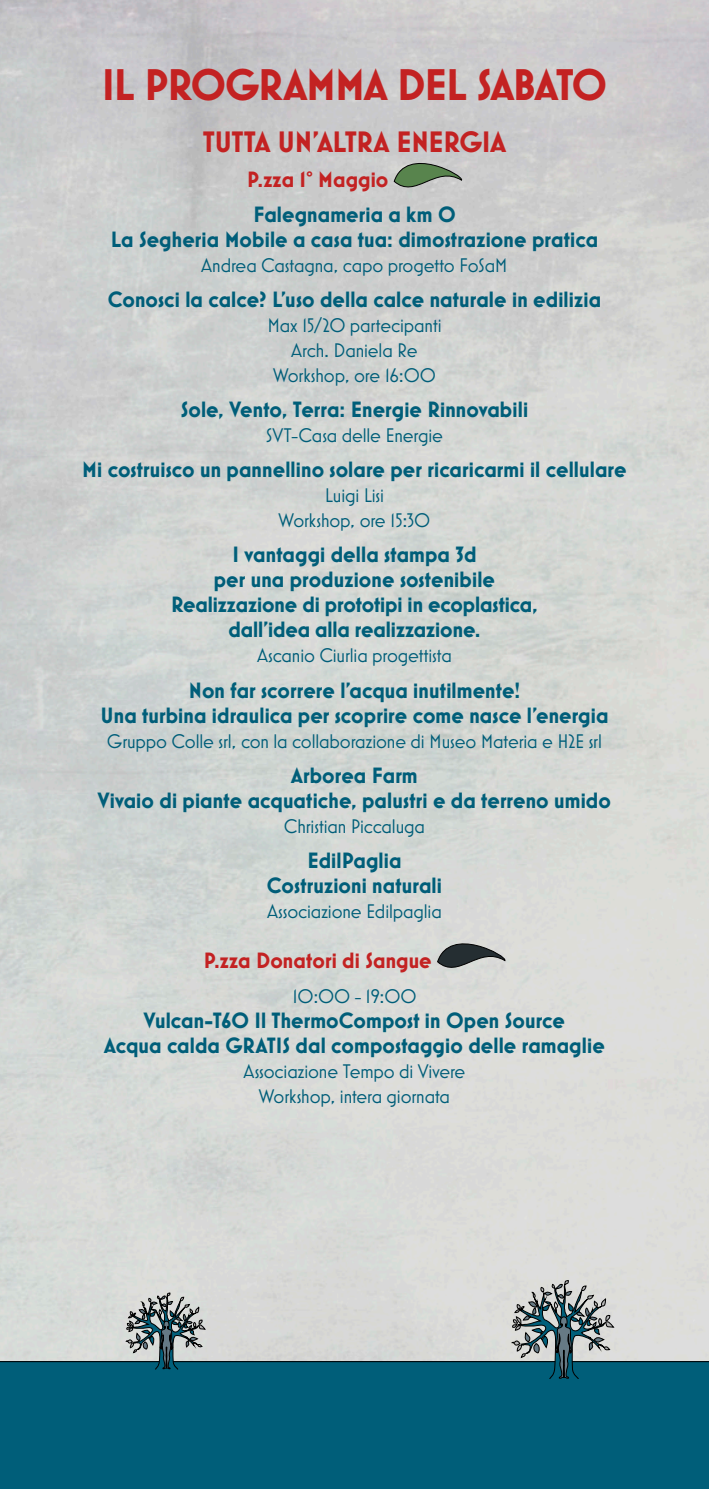
<style>
.page{position:relative;width:709px;height:1489px;background:#fff}
.page>*{position:absolute;margin:0;border:0;box-sizing:border-box;transform-origin:0 0}
.t1{font:700 45px "Mostra Nuova";letter-spacing:-.025em;color:#c32222}
.t2{font:700 30px "Mostra Nuova";letter-spacing:-.015em;color:#c32222}
.t3{font:700 22.5px/25px "Mostra Nuova";letter-spacing:.005em;color:#005e79;text-align:center}
.t4{font:700 22.5px "Mostra Nuova";letter-spacing:.005em;color:#c32222}
.t5{font:20px/25px "Mostra Nuova";letter-spacing:-.01em;color:#005e79;text-align:center}
</style>
<div class="page">
<img style="left:0;top:0;width:709px;height:1360px">
<div style="left:0;top:1361px;width:709px;height:127px;background:#005e79"></div>
<hr style="left:0;top:1360px;width:709px;height:1px;background:#000">
<svg style="left:393px;top:144px;width:71px;height:56px;background:#abb4aa"></svg>
<svg style="left:437px;top:924px;width:71px;height:56px;background:#acafae"></svg>
<svg style="left:126px;top:1292px;width:79px;height:76px;background:#839194"></svg>
<svg style="left:512px;top:1280px;width:101px;height:98px;background:#7b9196"></svg>
<h1 class="t1" style="left:102px;top:58px;width:507px">IL PROGRAMMA DEL SABATO</h1>
<h2 class="t2" style="left:203px;top:124px;width:304px">TUTTA UN’ALTRA ENERGIA</h2>
<p class="t4" style="left:247px;top:166px;width:143px">P.zza 1° Maggio</p>
<p class="t3" style="left:111px;top:202px;width:488px">Falegnameria a km 0<br>La Segheria Mobile a casa tua: dimostrazione pratica</p>
<p class="t5" style="left:201px;top:253px;width:308px">Andrea Castagna, capo progetto FoSaM</p>
<p class="t3" style="left:108px;top:287px;width:495px">Conosci la calce? L’uso della calce naturale in edilizia</p>
<p class="t5" style="left:267px;top:313px;width:176px">Max 15/20 partecipanti<br>Arch. Daniela Re<br>Workshop, ore 16:00</p>
<p class="t3" style="left:181px;top:397px;width:349px">Sole, Vento, Terra: Energie Rinnovabili</p>
<p class="t5" style="left:266px;top:423px;width:179px">SVT-Casa delle Energie</p>
<p class="t3" style="left:82px;top:457px;width:546px">Mi costruisco un pannellino solare per ricaricarmi il cellulare</p>
<p class="t5" style="left:279px;top:483px;width:153px">Luigi Lisi<br>Workshop, ore 15:30</p>
<p class="t3" style="left:171px;top:542px;width:368px">I vantaggi della stampa 3d<br>per una produzione sostenibile Realizzazione di prototipi in ecoplastica, dall’idea alla realizzazione.</p>
<p class="t5" style="left:257px;top:643px;width:196px">Ascanio Ciurlia progettista</p>
<p class="t3" style="left:100px;top:677px;width:509px">Non far scorrere l’acqua inutilmente!<br>Una turbina idraulica per scoprire come nasce l’energia</p>
<p class="t5" style="left:107px;top:728px;width:496px">Gruppo Colle srl, con la collaborazione di Museo Materia e H2E srl</p>
<p class="t3" style="left:98px;top:762px;width:514px">Arborea Farm<br>Vivaio di piante acquatiche, palustri e da terreno umido</p>
<p class="t5" style="left:284px;top:813px;width:143px">Christian Piccaluga</p>
<p class="t3" style="left:267px;top:847px;width:177px">EdilPaglia<br>Costruzioni naturali</p>
<p class="t5" style="left:267px;top:898px;width:176px">Associazione Edilpaglia</p>
<p class="t4" style="left:204px;top:946px;width:230px">P.zza Donatori di Sangue</p>
<p class="t5" style="left:292px;top:983px;width:126px">10:00 - 19:00</p>
<p class="t3" style="left:104px;top:1007px;width:502px">Vulcan-T60 Il ThermoCompost in Open Source<br>Acqua calda GRATIS dal compostaggio delle ramaglie</p>
<p class="t5" style="left:243px;top:1058px;width:223px">Associazione Tempo di Vivere<br>Workshop, intera giornata</p>
</div>
